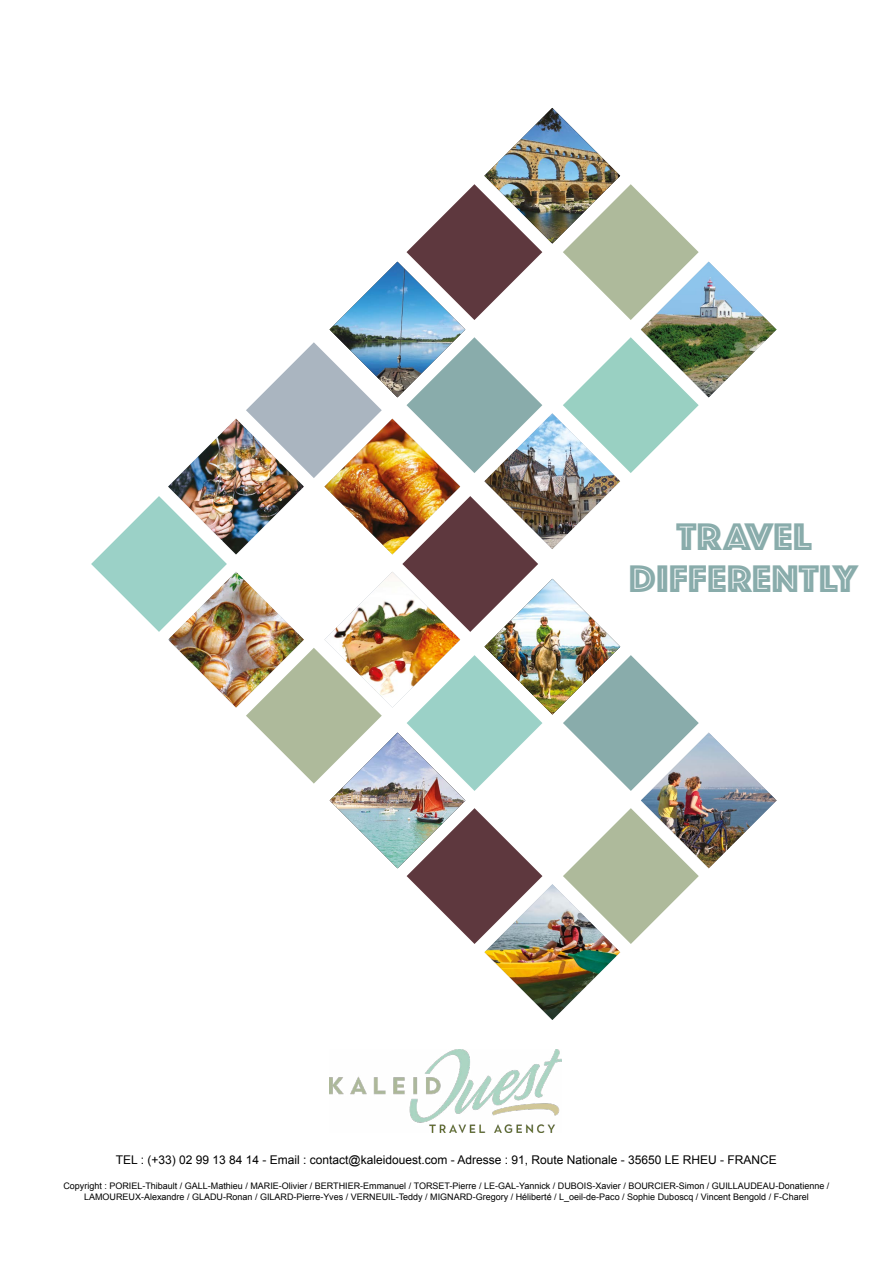
<style>
.page{position:relative;width:893px;height:1263px;background:#fff}
.page>*{position:absolute;margin:0;border:0;box-sizing:border-box;transform-origin:0 0}
.t1{font:39.9px/42.3px "Phosphate Inline";color:#89acab;text-align:center;scale:1.07 1}
.t2{font:12px "Arial";color:#000}
.t3{font:9px/10.8px "Arial";color:#000;text-align:center}
</style>
<div class="page">
<img style="left:91px;top:108px;width:686px;height:912px">
<img style="left:330px;top:1050px;width:232px;height:82px">
<h1 class="t1" style="left:629px;top:513px;width:215px">TRAVEL<br>DIFFERENTLY</h1>
<h2 class="t2" style="left:116px;top:1152px;width:663px">TEL : (+33) 02 99 13 84 14 - Email : contact@kaleidouest.com - Adresse : 91, Route Nationale - 35650 LE RHEU - FRANCE</h2>
<p class="t3" style="left:63px;top:1181px;width:768px">Copyright : PORIEL-Thibault / GALL-Mathieu / MARIE-Olivier / BERTHIER-Emmanuel / TORSET-Pierre / LE-GAL-Yannick / DUBOIS-Xavier / BOURCIER-Simon / GUILLAUDEAU-Donatienne /<br>LAMOUREUX-Alexandre / GLADU-Ronan / GILARD-Pierre-Yves / VERNEUIL-Teddy / MIGNARD-Gregory / Héliberté / L_oeil-de-Paco / Sophie Duboscq / Vincent Bengold / F-Charel</p>
</div>
